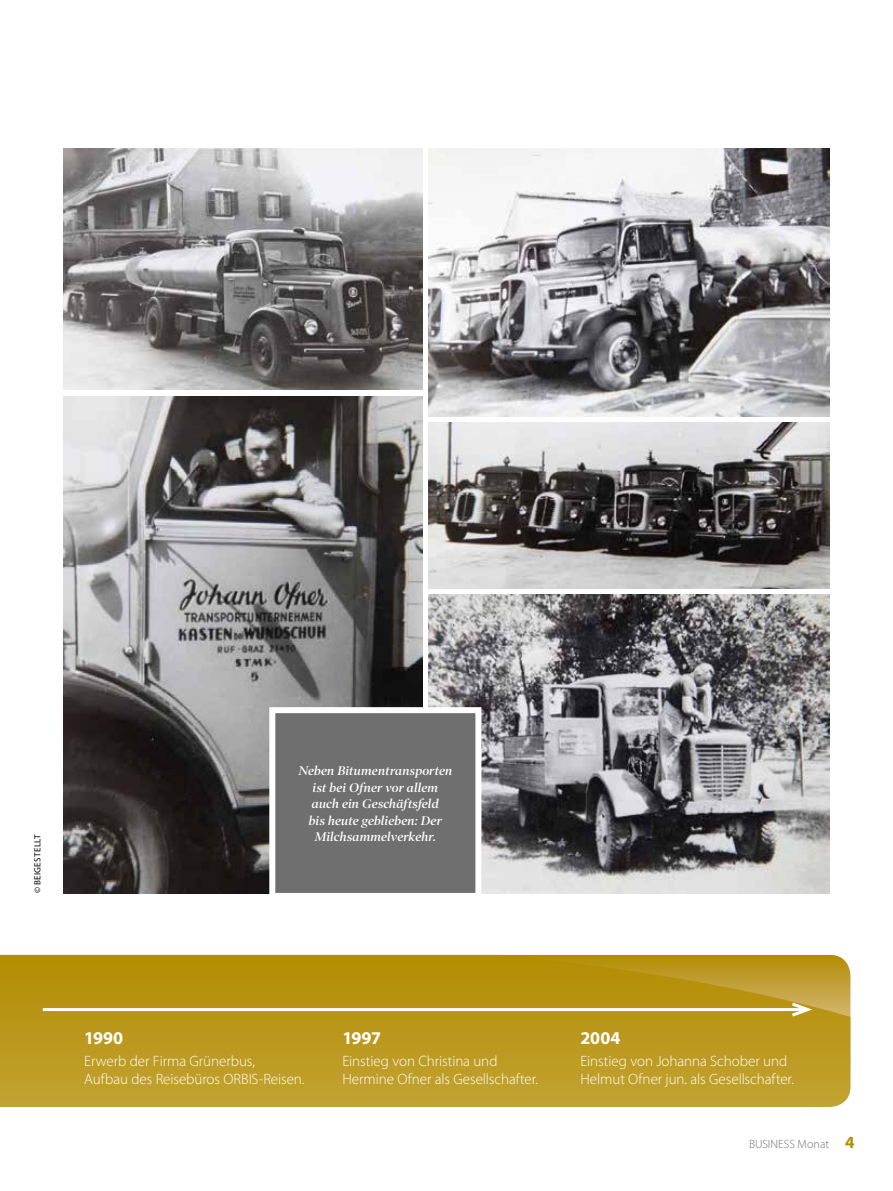
<style>
.page{position:relative;width:893px;height:1191px;background:#fff}
.page>*{position:absolute;margin:0;border:0;box-sizing:border-box;transform-origin:0 0}
.t1{font:700 18px "Myriad Pro";color:#fff}
.t2{font:300 15px/18px "Myriad Pro";letter-spacing:-.005em;color:#fff}
.t3{font:italic 600 12.75px/16.5px "Poynter OS Display";letter-spacing:.01em;color:#fff;text-align:center}
.t4{font:300 12px "Myriad Pro";color:#706f6f}
.t5{font:9px "Myriad Pro";letter-spacing:.04em;color:#000}
.s1{font-weight:700;font-size:17.1px;color:#b38d00}
</style>
<div class="page">
<svg style="left:0;top:955px;width:850px;height:152px;background:#bb981c"></svg>
<hr style="left:43px;top:1008px;width:765px;height:3px;background:#fff">
<svg style="left:789px;top:1000px;width:28px;height:19px"></svg>
<img style="left:429px;top:149px;width:400px;height:267px">
<img style="left:429px;top:422px;width:400px;height:166px">
<img style="left:64px;top:149px;width:359px;height:240px">
<img style="left:429px;top:594px;width:400px;height:299px">
<img style="left:64px;top:397px;width:359px;height:496px">
<svg style="left:266px;top:704px;width:218px;height:190px;background:#7c7c7c"></svg>
<p class="t5" style="left:32px;top:893px;width:61px;rotate:-90deg">© BEIGESTELLT</p>
<p class="t3" style="left:298px;top:762px;width:155px">Neben Bitumentransporten ist bei Ofner vor allem auch ein Geschäftsfeld<br>bis heute geblieben: Der<br>Milchsammelverkehr.</p>
<p class="t1" style="left:84px;top:1026px;width:41px">1990</p>
<p class="t2" style="left:84px;top:1052px;width:222px">Erwerb der Firma Grünerbus,<br>Aufbau des Reisebüros ORBIS-Reisen.</p>
<p class="t1" style="left:342px;top:1026px;width:40px">1997</p>
<p class="t2" style="left:342px;top:1052px;width:197px">Einstieg von Christina und<br>Hermine Ofner als Gesellschafter.</p>
<p class="t1" style="left:580px;top:1026px;width:42px">2004</p>
<p class="t2" style="left:580px;top:1052px;width:215px">Einstieg von Johanna Schober und<br>Helmut Ofner jun. als Gesellschafter.</p>
<p class="t4" style="left:749px;top:1137px;width:107px">BUSINESS Monat <span class="s1">4</span></p>
</div>
